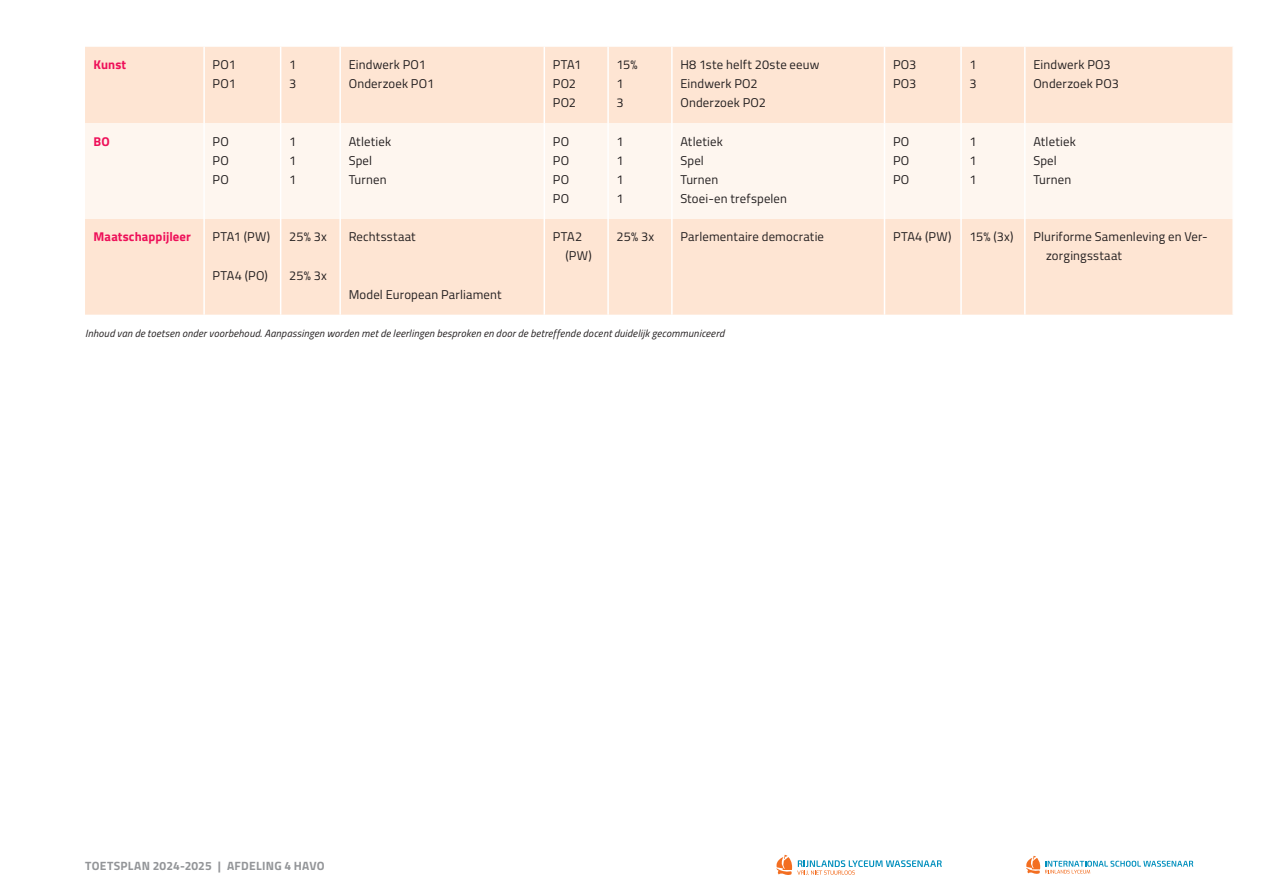
<style>
.page{position:relative;width:1263px;height:893px;background:#fff}
.page>*{position:absolute;margin:0;border:0;box-sizing:border-box;transform-origin:0 0}
.Opsomming{font:12.75px/19.2px "Titillium";letter-spacing:.015em;color:#231f20}
.Opsomming-2{font:700 12.75px "Titillium";letter-spacing:.01em;color:#ee1059}
.Running_title_grijs{font:700 12px "Titillium";letter-spacing:.025em;color:#939598}
.t1{font:italic 10.5px "Titillium";letter-spacing:.015em;color:#231f20}
</style>
<div class="page">
<svg style="left:776px;top:855px;width:166px;height:20px"></svg>
<svg style="left:1026px;top:856px;width:167px;height:18px"></svg>
<div style="left:85px;top:47px;width:1147px;height:268px;background:#fee5d3"></div>
<div style="left:85px;top:123px;width:1147px;height:96px;background:#fef6ef"></div>
<hr style="left:203px;top:47px;width:2px;height:76px;background:#fff">
<hr style="left:280px;top:47px;width:1px;height:76px;background:#fff">
<hr style="left:339px;top:47px;width:2px;height:76px;background:#fff">
<hr style="left:544px;top:47px;width:1px;height:76px;background:#fff">
<hr style="left:607px;top:47px;width:2px;height:76px;background:#fff">
<hr style="left:671px;top:47px;width:2px;height:76px;background:#fff">
<hr style="left:884px;top:47px;width:1px;height:76px;background:#fff">
<hr style="left:960px;top:47px;width:2px;height:76px;background:#fff">
<hr style="left:1024px;top:47px;width:1px;height:76px;background:#fff">
<hr style="left:203px;top:123px;width:2px;height:96px;background:#fff">
<hr style="left:280px;top:123px;width:1px;height:96px;background:#fff">
<hr style="left:339px;top:123px;width:2px;height:96px;background:#fff">
<hr style="left:544px;top:123px;width:1px;height:96px;background:#fff">
<hr style="left:607px;top:123px;width:2px;height:96px;background:#fff">
<hr style="left:671px;top:123px;width:2px;height:96px;background:#fff">
<hr style="left:884px;top:123px;width:1px;height:96px;background:#fff">
<hr style="left:960px;top:123px;width:2px;height:96px;background:#fff">
<hr style="left:1024px;top:123px;width:1px;height:96px;background:#fff">
<hr style="left:203px;top:219px;width:2px;height:96px;background:#fff">
<hr style="left:280px;top:219px;width:1px;height:96px;background:#fff">
<hr style="left:339px;top:219px;width:2px;height:96px;background:#fff">
<hr style="left:544px;top:219px;width:1px;height:96px;background:#fff">
<hr style="left:607px;top:219px;width:2px;height:96px;background:#fff">
<hr style="left:671px;top:219px;width:2px;height:96px;background:#fff">
<hr style="left:884px;top:219px;width:1px;height:96px;background:#fff">
<hr style="left:960px;top:219px;width:2px;height:96px;background:#fff">
<hr style="left:1024px;top:219px;width:1px;height:96px;background:#fff">
<p class="Opsomming-2" style="left:94px;top:55px;width:34px">Kunst</p>
<p class="Opsomming" style="left:213px;top:54px;width:25px">PO1</p>
<p class="Opsomming" style="left:213px;top:74px;width:25px">PO1</p>
<p class="Opsomming-2" style="left:94px;top:131px;width:18px">BO</p>
<p class="Opsomming" style="left:213px;top:131px;width:18px">PO</p>
<p class="Opsomming" style="left:213px;top:150px;width:18px">PO</p>
<p class="Opsomming" style="left:213px;top:169px;width:18px">PO</p>
<p class="Opsomming-2" style="left:94px;top:227px;width:99px">Maatschappijleer</p>
<p class="Opsomming" style="left:213px;top:227px;width:59px">PTA1 (PW)</p>
<p class="Opsomming" style="left:213px;top:265px;width:57px">PTA4 (PO)</p>
<p class="Opsomming" style="left:289px;top:54px;width:9px">1</p>
<p class="Opsomming" style="left:289px;top:74px;width:9px">3</p>
<p class="Opsomming" style="left:289px;top:131px;width:9px">1</p>
<p class="Opsomming" style="left:289px;top:150px;width:9px">1</p>
<p class="Opsomming" style="left:289px;top:169px;width:9px">1</p>
<p class="Opsomming" style="left:289px;top:227px;width:39px">25% 3x</p>
<p class="Opsomming" style="left:289px;top:265px;width:39px">25% 3x</p>
<p class="Opsomming" style="left:349px;top:54px;width:79px">Eindwerk PO1</p>
<p class="Opsomming" style="left:349px;top:74px;width:87px">Onderzoek PO1</p>
<p class="Opsomming" style="left:349px;top:131px;width:44px">Atletiek</p>
<p class="Opsomming" style="left:349px;top:150px;width:25px">Spel</p>
<p class="Opsomming" style="left:349px;top:169px;width:39px">Turnen</p>
<p class="Opsomming" style="left:349px;top:227px;width:69px">Rechtsstaat</p>
<p class="Opsomming" style="left:349px;top:284px;width:154px">Model European Parliament</p>
<p class="Opsomming" style="left:553px;top:54px;width:30px">PTA1</p>
<p class="Opsomming" style="left:553px;top:74px;width:25px">PO2</p>
<p class="Opsomming" style="left:553px;top:93px;width:25px">PO2</p>
<p class="Opsomming" style="left:553px;top:131px;width:18px">PO</p>
<p class="Opsomming" style="left:553px;top:150px;width:18px">PO</p>
<p class="Opsomming" style="left:553px;top:169px;width:18px">PO</p>
<p class="Opsomming" style="left:553px;top:188px;width:18px">PO</p>
<p class="Opsomming" style="left:617px;top:54px;width:23px">15%</p>
<p class="Opsomming" style="left:617px;top:74px;width:9px">1</p>
<p class="Opsomming" style="left:617px;top:93px;width:9px">3</p>
<p class="Opsomming" style="left:617px;top:131px;width:9px">1</p>
<p class="Opsomming" style="left:617px;top:150px;width:9px">1</p>
<p class="Opsomming" style="left:617px;top:169px;width:9px">1</p>
<p class="Opsomming" style="left:617px;top:188px;width:9px">1</p>
<p class="Opsomming" style="left:680px;top:54px;width:141px">H8 1ste helft 20ste eeuw</p>
<p class="Opsomming" style="left:680px;top:74px;width:79px">Eindwerk PO2</p>
<p class="Opsomming" style="left:680px;top:93px;width:87px">Onderzoek PO2</p>
<p class="Opsomming" style="left:680px;top:131px;width:44px">Atletiek</p>
<p class="Opsomming" style="left:680px;top:150px;width:25px">Spel</p>
<p class="Opsomming" style="left:680px;top:169px;width:39px">Turnen</p>
<p class="Opsomming" style="left:680px;top:188px;width:108px">Stoei-en trefspelen</p>
<p class="Opsomming" style="left:893px;top:54px;width:25px">PO3</p>
<p class="Opsomming" style="left:893px;top:74px;width:25px">PO3</p>
<p class="Opsomming" style="left:893px;top:131px;width:18px">PO</p>
<p class="Opsomming" style="left:893px;top:150px;width:18px">PO</p>
<p class="Opsomming" style="left:893px;top:169px;width:18px">PO</p>
<p class="Opsomming" style="left:969px;top:54px;width:9px">1</p>
<p class="Opsomming" style="left:969px;top:74px;width:9px">3</p>
<p class="Opsomming" style="left:969px;top:131px;width:9px">1</p>
<p class="Opsomming" style="left:969px;top:150px;width:9px">1</p>
<p class="Opsomming" style="left:969px;top:169px;width:9px">1</p>
<p class="Opsomming" style="left:1033px;top:54px;width:79px">Eindwerk PO3</p>
<p class="Opsomming" style="left:1033px;top:74px;width:87px">Onderzoek PO3</p>
<p class="Opsomming" style="left:1033px;top:131px;width:44px">Atletiek</p>
<p class="Opsomming" style="left:1033px;top:150px;width:25px">Spel</p>
<p class="Opsomming" style="left:1033px;top:169px;width:39px">Turnen</p>
<p class="Opsomming" style="left:566px;top:227px;width:28px;text-indent:-13px">PTA2 (PW)</p>
<p class="Opsomming" style="left:617px;top:227px;width:39px">25% 3x</p>
<p class="Opsomming" style="left:680px;top:227px;width:145px">Parlementaire democratie</p>
<p class="Opsomming" style="left:893px;top:227px;width:60px">PTA4 (PW)</p>
<p class="Opsomming" style="left:969px;top:227px;width:46px">15% (3x)</p>
<p class="Opsomming" style="left:1046px;top:227px;width:163px;text-indent:-13px">Pluriforme Samenleving en Ver&shy;zorgingsstaat</p>
<p class="t1" style="left:85px;top:325px;width:641px">Inhoud van de toetsen onder voorbehoud. Aanpassingen worden met de leerlingen besproken en door de betreffende docent duidelijk gecommuniceerd</p>
<p class="Running_title_grijs" style="left:85px;top:856px;width:241px">TOETSPLAN 2024-2025 | AFDELING 4 HAVO</p>
</div>
